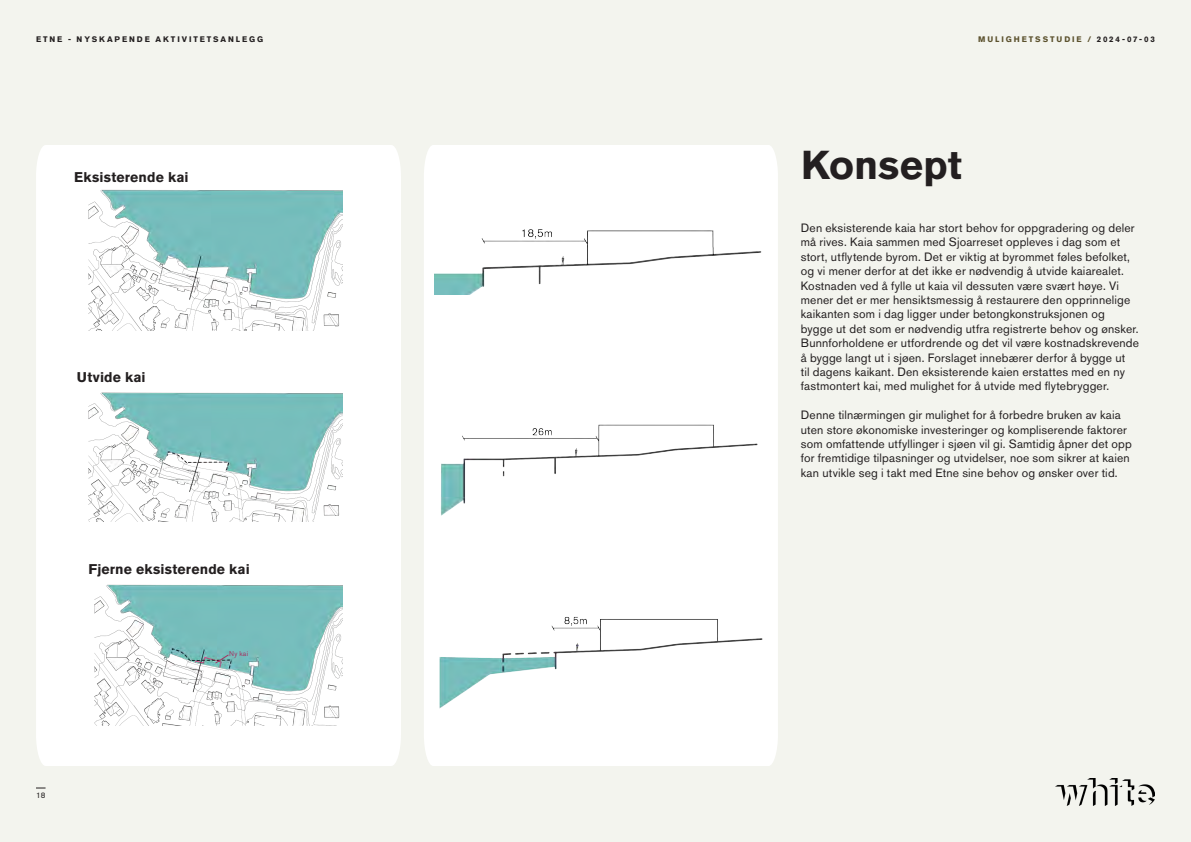
<style>
.page{position:relative;width:1191px;height:842px;background:#f3f4ee}
.page>*{position:absolute;margin:0;border:0;box-sizing:border-box;transform-origin:0 0}
.body{font:700 40px "Akzidenz Grotesk Std";letter-spacing:.005em;color:#231f20}
.body-2{font:700 14px "Akzidenz Grotesk Std";letter-spacing:.01em;color:#231f20}
.body-3{font:12px/14.4px "Akzidenz Grotesk Std";letter-spacing:.015em;color:#231f20}
.t1{font:700 8px "Akzidenz Grotesk Std";letter-spacing:.24em;color:#231f20}
.t2{font:700 8px "Akzidenz Grotesk Std";letter-spacing:.24em;color:#5b512d}
.t3{font:8px "Akzidenz Grotesk Std";color:#231f20}
.body-4{font:7px "Akzidenz Grotesk Std";color:#a43361}
.s1{color:#231f20}
</style>
<div class="page">
<div style="left:36px;top:145px;width:365px;height:621px;background:#fff"></div>
<div style="left:424px;top:145px;width:354px;height:621px;background:#fff"></div>
<img style="left:88px;top:188px;width:254px;height:142px">
<img style="left:94px;top:584px;width:249px;height:142px">
<img style="left:88px;top:391px;width:254px;height:131px">
<img style="left:434px;top:191px;width:334px;height:104px">
<div style="left:433px;top:375px;width:336px;height:163px;background:#fff"></div>
<img style="left:437px;top:599px;width:341px;height:150px">
<svg style="left:215px;top:654px;width:14px;height:10px"></svg>
<img style="left:1055px;top:778px;width:100px;height:28px">
<p class="t1" style="left:36px;top:35px;width:228px">ETNE - NYSKAPENDE AKTIVITETSANLEGG</p>
<p class="t2" style="left:978px;top:35px;width:178px">MULIGHETSSTUDIE / <span class="s1">2024-07-03</span></p>
<p class="body-2" style="left:74px;top:169px;width:116px">Eksisterende kai</p>
<p class="body-2" style="left:77px;top:369px;width:70px">Utvide kai</p>
<p class="body-2" style="left:88px;top:561px;width:163px">Fjerne eksisterende kai</p>
<p class="body-4" style="left:229px;top:649px;width:20px">Ny kai</p>
<p class="t3" style="left:36px;top:790px;width:11px">18</p>
<p class="body" style="left:801px;top:142px;width:162px">Konsept</p>
<p class="body-3" style="left:801px;top:220px;width:340px">Den eksisterende kaia har stort behov for oppgradering og deler må rives. Kaia sammen med Sjoarreset oppleves i dag som et stort, utflytende byrom. Det er viktig at byrommet føles befolket, og vi mener derfor at det ikke er nødvendig å utvide kaiarealet.<br>Kostnaden ved å fylle ut kaia vil dessuten være svært høye. Vi mener det er mer hensiktsmessig å restaurere den opprinnelige kaikanten som i dag ligger under betongkonstruksjonen og bygge ut det som er nødvendig utfra registrerte behov og ønsker.<br>Bunnforholdene er utfordrende og det vil være kostnadskrevende å bygge langt ut i sjøen. Forslaget innebærer derfor å bygge ut<br>til dagens kaikant. Den eksisterende kaien erstattes med en ny fastmontert kai, med mulighet for å utvide med flytebrygger.</p>
<p class="body-3" style="left:801px;top:408px;width:332px">Denne tilnærmingen gir mulighet for å forbedre bruken av kaia uten store økonomiske investeringer og kompliserende faktorer som omfattende utfyllinger i sjøen vil gi. Samtidig åpner det opp for fremtidige tilpasninger og utvidelser, noe som sikrer at kaien kan utvikle seg i takt med Etne sine behov og ønsker over tid.</p>
</div>
